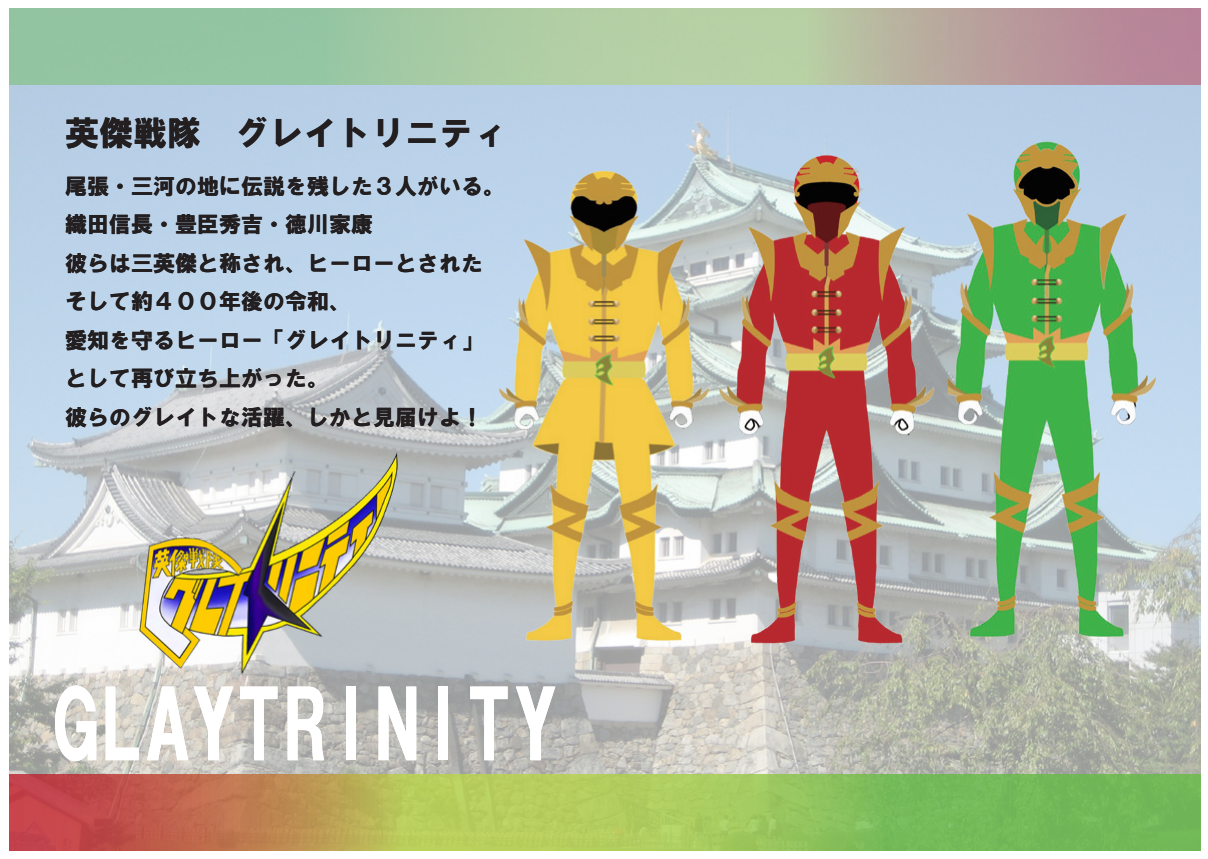
<style>
.page{position:relative;width:1208px;height:859px;background:#fff}
.page>*{position:absolute;margin:0;border:0;box-sizing:border-box;transform-origin:0 0}
.t1{font:92px "HG Soei Kakugothic UB";color:#fff}
.t2{font:34px "HG Soei Kakugothic UB";color:#231f20}
.t3{font:22px/38.5px "HG Soei Kakugothic UB";color:#231f20}
</style>
<div class="page">
<img style="left:9px;top:85px;width:1191px;height:689px">
<img style="left:709px;top:144px;width:228px;height:510px">
<img style="left:132px;top:429px;width:270px;height:270px">
<img style="left:948px;top:133px;width:213px;height:534px">
<img style="left:495px;top:164px;width:219px;height:490px">
<svg style="left:9px;top:774px;width:1191px;height:76px;background:#a1a957"></svg>
<svg style="left:9px;top:9px;width:1191px;height:76px;background:#aabba1"></svg>
<h2 class="t2" style="left:65px;top:115px;width:444px">英傑戦隊　グレイトリニティ</h2>
<p class="t3" style="left:65px;top:167px;width:442px">尾張・三河の地に伝説を残した３人がいる。織田信長・豊臣秀吉・徳川家康<br>彼らは三英傑と称され、ヒーローとされたそして約４００年後の令和、<br>愛知を守るヒーロー「グレイトリニティ」として再び立ち上がった。<br>彼らのグレイトな活躍、しかと見届けよ！</p>
<h1 class="t1" style="left:53px;top:678px;width:507px">GLAYTRINITY</h1>
</div>
